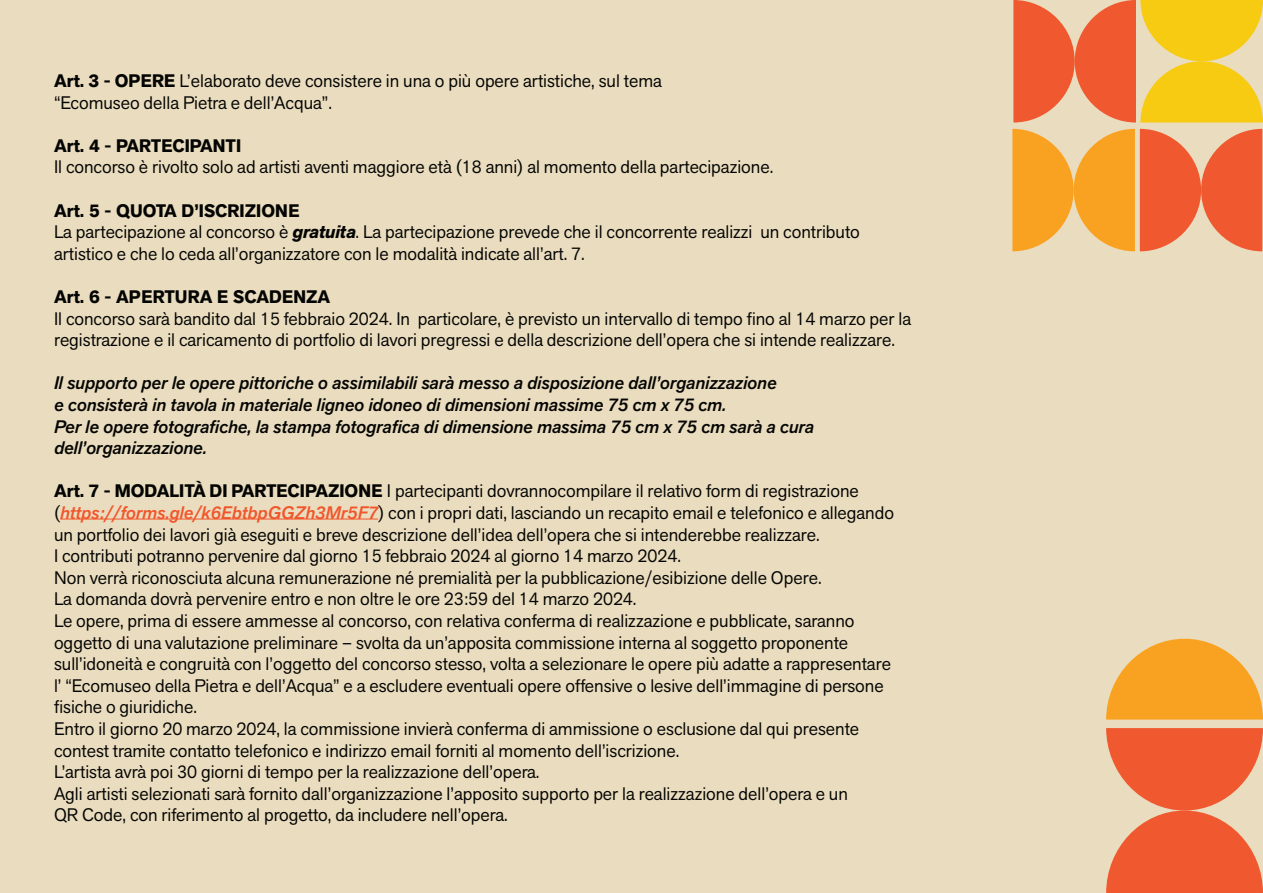
<style>
.page{position:relative;width:1263px;height:893px;background:#eadcbe}
.page>*{position:absolute;margin:0;border:0;box-sizing:border-box;transform-origin:0 0}
.t1{font:18px/21.6px "Akzid Grtsk Next";color:#040503}
.t2{font:18px "Akzid Grtsk Next Med It";color:#040503}
.t3{font:700 18px "Akzid Grtsk Next";color:#040503}
.s1{font-weight:700}
.s2{font-weight:700;font-style:italic}
.s3{font-family:"Akzid Grtsk Next Med It";color:#f1562b}
</style>
<div class="page">
<svg style="left:1013px;top:0;width:250px;height:123px"></svg>
<svg style="left:1012px;top:129px;width:250px;height:122px"></svg>
<hr style="left:60px;top:519px;width:318px;height:1px;background:#f1562b">
<svg style="left:1106px;top:728px;width:157px;height:165px"></svg>
<svg style="left:1106px;top:639px;width:157px;height:81px"></svg>
<p class="t1" style="left:54px;top:70px;width:609px"><span class="s1">Art. 3 - OPERE</span> L’elaborato deve consistere in una o più opere artistiche, sul tema</p>
<p class="t1" style="left:54px;top:91px;width:279px">“Ecomuseo della Pietra e dell’Acqua”.</p>
<p class="t3" style="left:54px;top:134px;width:189px">Art. 4 - PARTECIPANTI</p>
<p class="t1" style="left:54px;top:156px;width:721px">Il concorso è rivolto solo ad artisti aventi maggiore età (18 anni) al momento della partecipazione.</p>
<p class="t3" style="left:54px;top:199px;width:247px">Art. 5 - QUOTA D’ISCRIZIONE</p>
<p class="t1" style="left:54px;top:221px;width:807px">La partecipazione al concorso è <span class="s2">gratuita</span>. La partecipazione prevede che il concorrente realizzi un contributo</p>
<p class="t1" style="left:54px;top:243px;width:532px">artistico e che lo ceda all’organizzatore con le modalità indicate all’art. 7.</p>
<p class="t3" style="left:54px;top:285px;width:278px">Art. 6 - APERTURA E SCADENZA</p>
<p class="t1" style="left:54px;top:307px;width:858px">Il concorso sarà bandito dal 15 febbraio 2024. In particolare, è previsto un intervallo di tempo fino al 14 marzo per la registrazione e il caricamento di portfolio di lavori pregressi e della descrizione dell’opera che si intende realizzare.</p>
<p class="t2" style="left:54px;top:371px;width:724px">Il supporto per le opere pittoriche o assimilabili sarà messo a disposizione dall’organizzazione</p>
<p class="t2" style="left:54px;top:393px;width:674px">e consisterà in tavola in materiale ligneo idoneo di dimensioni massime 75 cm x 75 cm.</p>
<p class="t2" style="left:54px;top:415px;width:762px">Per le opere fotografiche, la stampa fotografica di dimensione massima 75 cm x 75 cm sarà a cura</p>
<p class="t2" style="left:54px;top:436px;width:154px">dell’organizzazione.</p>
<p class="t1" style="left:54px;top:480px;width:806px"><span class="s1">Art. 7 - MODALITÀ DI PARTECIPAZIONE</span> I partecipanti dovrannocompilare il relativo form di registrazione</p>
<p class="t1" style="left:54px;top:502px;width:841px">(<span class="s3">https://forms.gle/k6EbtbpGGZh3Mr5F7</span>) con i propri dati, lasciando un recapito email e telefonico e allegando un portfolio dei lavori già eseguiti e breve descrizione dell’idea dell’opera che si intenderebbe realizzare.</p>
<p class="t1" style="left:54px;top:545px;width:628px">I contributi potranno pervenire dal giorno 15 febbraio 2024 al giorno 14 marzo 2024.</p>
<p class="t1" style="left:54px;top:567px;width:769px">Non verrà riconosciuta alcuna remunerazione né premialità per la pubblicazione/esibizione delle Opere.</p>
<p class="t1" style="left:54px;top:588px;width:584px">La domanda dovrà pervenire entro e non oltre le ore 23:59 del 14 marzo 2024.</p>
<p class="t1" style="left:54px;top:610px;width:802px">Le opere, prima di essere ammesse al concorso, con relativa conferma di realizzazione e pubblicate, saranno</p>
<p class="t1" style="left:54px;top:631px;width:838px">oggetto di una valutazione preliminare – svolta da un’apposita commissione interna al soggetto proponente sull’idoneità e congruità con l’oggetto del concorso stesso, volta a selezionare le opere più adatte a rappresentare l’ “Ecomuseo della Pietra e dell’Acqua” e a escludere eventuali opere offensive o lesive dell’immagine di persone fisiche o giuridiche.</p>
<p class="t1" style="left:54px;top:718px;width:807px">Entro il giorno 20 marzo 2024, la commissione invierà conferma di ammissione o esclusione dal qui presente</p>
<p class="t1" style="left:54px;top:739px;width:627px">contest tramite contatto telefonico e indirizzo email forniti al momento dell’iscrizione.</p>
<p class="t1" style="left:54px;top:761px;width:487px">L’artista avrà poi 30 giorni di tempo per la realizzazione dell’opera.</p>
<p class="t1" style="left:54px;top:783px;width:795px">Agli artisti selezionati sarà fornito dall’organizzazione l’apposito supporto per la realizzazione dell’opera e un</p>
<p class="t1" style="left:54px;top:804px;width:455px">QR Code, con riferimento al progetto, da includere nell’opera.</p>
</div>
